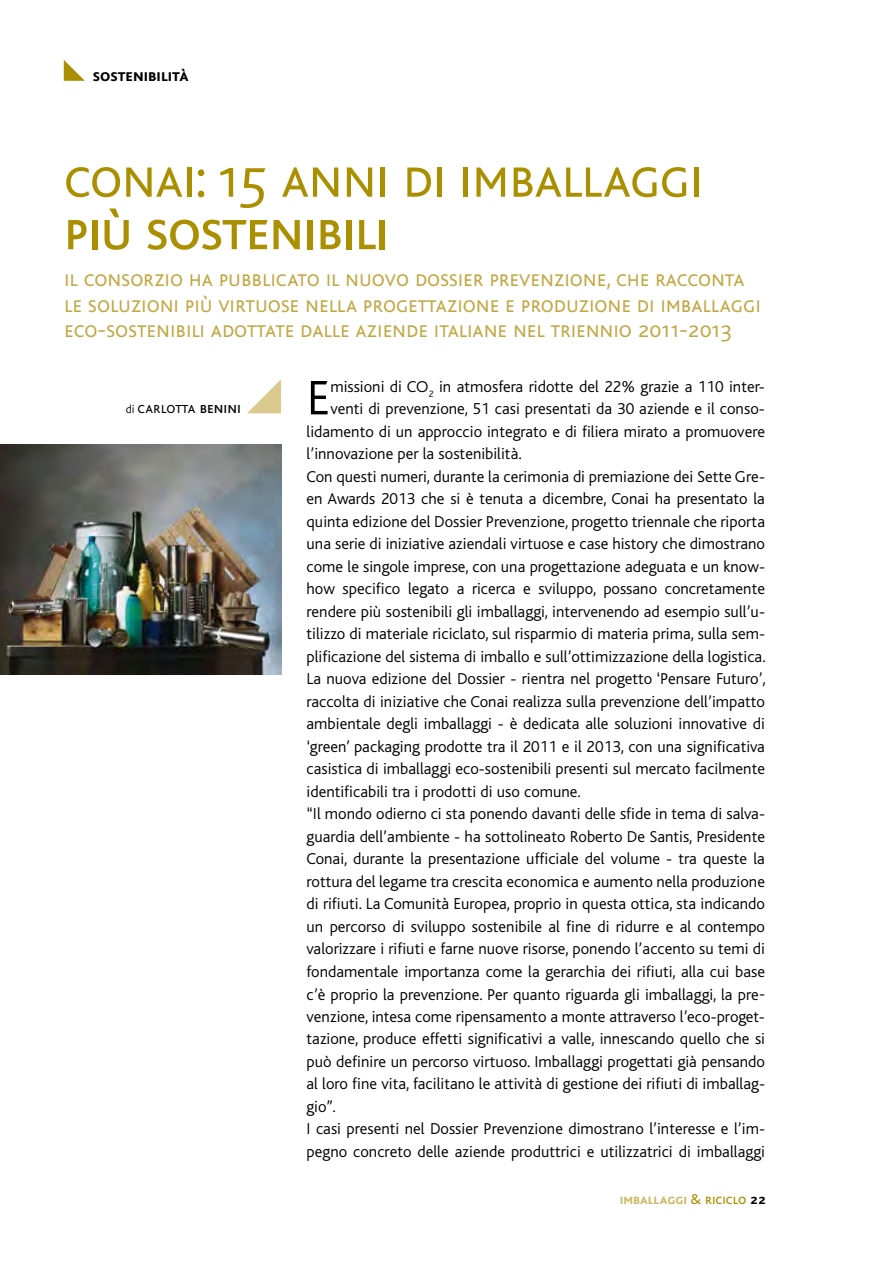
<style>
.page{position:relative;width:893px;height:1263px;background:#fff}
.page>*{position:absolute;margin:0;border:0;box-sizing:border-box;transform-origin:0 0}
.t1{font:300 60px "Bliss Caps";letter-spacing:-.02em;color:#aa8f00}
.t2{font:60px "Bliss Caps";letter-spacing:-.02em;color:#aa8f00}
.t3{font:300 50.7px "Bliss";color:#000}
.t4{font:300 24px/25.5px "Bliss Caps";letter-spacing:-.005em;color:#c1a844}
.t5{font:700 18px "Bliss Caps";color:#000}
.t6{font:300 16.5px "Bliss";color:#000}
.t7{font:300 16.5px "Bliss Caps";color:#000}
.t8{font:700 15px "Bliss Caps";color:#ceb968}
.s1{font-family:"Bliss";font-size:12px}
.s2{font-weight:400}
.s3{font-weight:400;color:#aa8f00}
.s4{color:#000}
</style>
<div class="page">
<svg style="left:64px;top:60px;width:21px;height:21px"></svg>
<svg style="left:247px;top:379px;width:34px;height:34px"></svg>
<img style="left:0;top:445px;width:281px;height:230px">
<p class="t5" style="left:93px;top:66px;width:97px">sostenibilità</p>
<h1 class="t1" style="left:64px;top:145px;width:641px">conai: 15 anni di imballaggi</h1>
<h1 class="t2" style="left:64px;top:198px;width:327px">più sostenibili</h1>
<h3 class="t4" style="left:64px;top:266px;width:698px">il consorzio ha pubblicato il nuovo dossier prevenzione, che racconta le soluzioni più virtuose nella progettazione e produzione di imballaggi eco-sostenibili adottate dalle aziende italiane nel triennio 2011-2013</h3>
<h2 class="t3" style="left:307px;top:371px;width:25px">E</h2>
<p class="t6" style="left:330px;top:378px;width:436px">missioni di CO<sub>2</sub> in atmosfera ridotte del 22% grazie a 110 inter-</p>
<p class="t6" style="left:330px;top:400px;width:436px">venti di prevenzione, 51 casi presentati da 30 aziende e il conso-</p>
<p class="t6" style="left:307px;top:423px;width:460px">lidamento di un approccio integrato e di filiera mirato a promuovere</p>
<p class="t6" style="left:307px;top:445px;width:217px">l’innovazione per la sostenibilità.</p>
<p class="t6" style="left:307px;top:468px;width:460px">Con questi numeri, durante la cerimonia di premiazione dei Sette Gre-</p>
<p class="t6" style="left:307px;top:490px;width:460px">en Awards 2013 che si è tenuta a dicembre, Conai ha presentato la</p>
<p class="t6" style="left:307px;top:513px;width:460px">quinta edizione del Dossier Prevenzione, progetto triennale che riporta</p>
<p class="t6" style="left:307px;top:535px;width:460px">una serie di iniziative aziendali virtuose e case history che dimostrano</p>
<p class="t6" style="left:307px;top:558px;width:460px">come le singole imprese, con una progettazione adeguata e un know-</p>
<p class="t6" style="left:307px;top:580px;width:460px">how specifico legato a ricerca e sviluppo, possano concretamente</p>
<p class="t6" style="left:307px;top:603px;width:460px">rendere più sostenibili gli imballaggi, intervenendo ad esempio sull’u-</p>
<p class="t6" style="left:307px;top:625px;width:460px">tilizzo di materiale riciclato, sul risparmio di materia prima, sulla sem-</p>
<p class="t6" style="left:307px;top:648px;width:461px">plificazione del sistema di imballo e sull’ottimizzazione della logistica.</p>
<p class="t6" style="left:307px;top:670px;width:461px">La nuova edizione del Dossier - rientra nel progetto ‘Pensare Futuro’,</p>
<p class="t6" style="left:307px;top:693px;width:460px">raccolta di iniziative che Conai realizza sulla prevenzione dell’impatto</p>
<p class="t6" style="left:307px;top:715px;width:460px">ambientale degli imballaggi - è dedicata alle soluzioni innovative di</p>
<p class="t6" style="left:307px;top:738px;width:460px">‘green’ packaging prodotte tra il 2011 e il 2013, con una significativa</p>
<p class="t6" style="left:307px;top:760px;width:460px">casistica di imballaggi eco-sostenibili presenti sul mercato facilmente</p>
<p class="t6" style="left:307px;top:783px;width:276px">identificabili tra i prodotti di uso comune.</p>
<p class="t6" style="left:307px;top:805px;width:460px">“Il mondo odierno ci sta ponendo davanti delle sfide in tema di salva-</p>
<p class="t6" style="left:307px;top:828px;width:460px">guardia dell’ambiente - ha sottolineato Roberto De Santis, Presidente</p>
<p class="t6" style="left:307px;top:850px;width:460px">Conai, durante la presentazione ufficiale del volume - tra queste la</p>
<p class="t6" style="left:307px;top:873px;width:460px">rottura del legame tra crescita economica e aumento nella produzione</p>
<p class="t6" style="left:307px;top:895px;width:460px">di rifiuti. La Comunità Europea, proprio in questa ottica, sta indicando</p>
<p class="t6" style="left:307px;top:918px;width:460px">un percorso di sviluppo sostenibile al fine di ridurre e al contempo</p>
<p class="t6" style="left:307px;top:940px;width:460px">valorizzare i rifiuti e farne nuove risorse, ponendo l’accento su temi di</p>
<p class="t6" style="left:307px;top:963px;width:460px">fondamentale importanza come la gerarchia dei rifiuti, alla cui base</p>
<p class="t6" style="left:307px;top:985px;width:460px">c’è proprio la prevenzione. Per quanto riguarda gli imballaggi, la pre-</p>
<p class="t6" style="left:307px;top:1008px;width:460px">venzione, intesa come ripensamento a monte attraverso l’eco-proget-</p>
<p class="t6" style="left:307px;top:1030px;width:460px">tazione, produce effetti significativi a valle, innescando quello che si</p>
<p class="t6" style="left:307px;top:1053px;width:460px">può definire un percorso virtuoso. Imballaggi progettati già pensando</p>
<p class="t6" style="left:307px;top:1075px;width:460px">al loro fine vita, facilitano le attività di gestione dei rifiuti di imballag-</p>
<p class="t6" style="left:307px;top:1098px;width:31px">gio”.</p>
<p class="t6" style="left:307px;top:1120px;width:460px">I casi presenti nel Dossier Prevenzione dimostrano l’interesse e l’im-</p>
<p class="t6" style="left:307px;top:1143px;width:460px">pegno concreto delle aziende produttrici e utilizzatrici di imballaggi</p>
<p class="t7" style="left:126px;top:399px;width:117px"><span class="s1">di</span> carlotta <span class="s2">benini</span></p>
<p class="t8" style="left:620px;top:1191px;width:148px">imballaggi <span class="s3">&amp; riciclo</span> <span class="s4">22</span></p>
</div>
